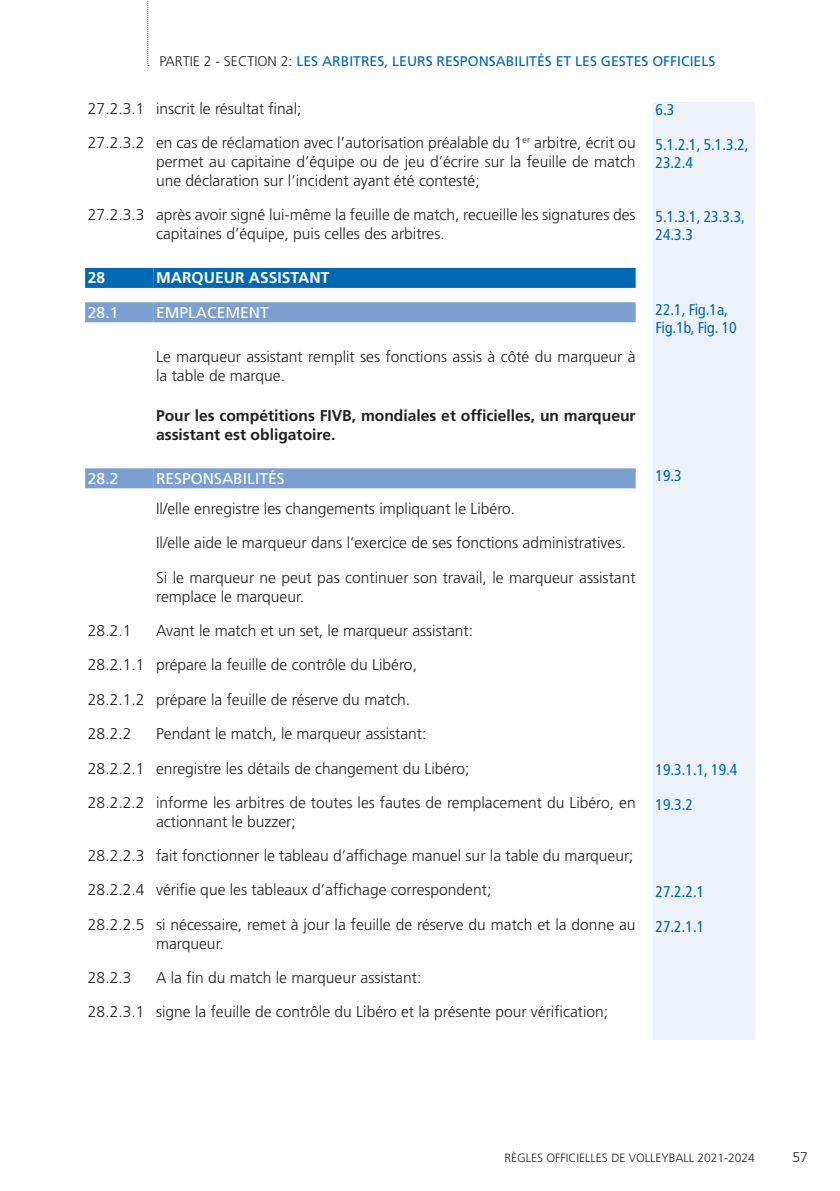
<style>
.page{position:relative;width:840px;height:1191px;background:#fff}
.page>*{position:absolute;margin:0;border:0;box-sizing:border-box;transform-origin:0 0}
.t1{font:300 15.6px/18.8px "Frutiger LT Std";color:#231f20}
.t2{font:condensed 15.6px/18px "Frutiger";color:#0168b3}
.t3{font:700 15.6px/18.8px "Frutiger LT Std";color:#231f20}
.t4{font:15.6px "Frutiger LT Std";color:#fff}
.t5{font:700 15.6px "Frutiger";color:#fff}
.t6{font:14px "Frutiger LT Std";color:#0168b3}
.t7{font:300 14px "Frutiger LT Std";color:#231f20}
.t8{font:300 12px "Frutiger LT Std";color:#231f20}
.s1{font-weight:300;color:#231f20}
</style>
<div class="page">
<svg style="left:147px;top:0;width:2px;height:66px"></svg>
<div style="left:653px;top:102px;width:101px;height:938px;background:#edf1f8"></div>
<div style="left:85px;top:268px;width:68px;height:20px;background:#0168b3"></div>
<div style="left:153px;top:268px;width:482px;height:20px;background:#0168b3"></div>
<div style="left:85px;top:302px;width:68px;height:20px;background:#7c9fd2"></div>
<div style="left:153px;top:302px;width:482px;height:20px;background:#7c9fd2"></div>
<div style="left:85px;top:468px;width:68px;height:20px;background:#7c9fd2"></div>
<div style="left:153px;top:468px;width:482px;height:20px;background:#7c9fd2"></div>
<p class="t6" style="left:159px;top:53px;width:557px"><span class="s1">PARTIE 2 - SECTION 2:</span> LES ARBITRES, LEURS RESPONSABILITÉS ET LES GESTES OFFICIELS</p>
<p class="t1" style="left:88px;top:99px;width:215px">27.2.3.1 inscrit le résultat final;</p>
<p class="t2" style="left:655px;top:101px;width:20px">6.3</p>
<p class="t1" style="left:156px;top:134px;width:481px;text-align:justify;text-indent:-68px">27.2.3.2 en cas de réclamation avec l’autorisation préalable du 1<sup>er</sup> arbitre, écrit ou permet au capitaine d’équipe ou de jeu d’écrire sur la feuille de match une déclaration sur l’incident ayant été contesté;</p>
<p class="t2" style="left:655px;top:136px;width:95px">5.1.2.1, 5.1.3.2,<br>23.2.4</p>
<p class="t1" style="left:156px;top:205px;width:481px;text-indent:-68px">27.2.3.3 après avoir signé lui-même la feuille de match, recueille les signatures des capitaines d’équipe, puis celles des arbitres.</p>
<p class="t2" style="left:655px;top:207px;width:91px">5.1.3.1, 23.3.3,<br>24.3.3</p>
<p class="t5" style="left:88px;top:269px;width:19px">28</p>
<p class="t5" style="left:156px;top:269px;width:175px">MARQUEUR ASSISTANT</p>
<p class="t4" style="left:88px;top:303px;width:32px">28.1</p>
<p class="t4" style="left:156px;top:303px;width:114px">EMPLACEMENT</p>
<p class="t2" style="left:655px;top:301px;width:83px">22.1, Fig.1a,<br>Fig.1b, Fig. 10</p>
<p class="t1" style="left:156px;top:347px;width:481px">Le marqueur assistant remplit ses fonctions assis à côté du marqueur à la table de marque.</p>
<p class="t3" style="left:156px;top:406px;width:481px">Pour les compétitions FIVB, mondiales et officielles, un marqueur assistant est obligatoire.</p>
<p class="t4" style="left:88px;top:469px;width:32px">28.2</p>
<p class="t4" style="left:156px;top:469px;width:130px">RESPONSABILITÉS</p>
<p class="t2" style="left:655px;top:467px;width:28px">19.3</p>
<p class="t1" style="left:156px;top:499px;width:360px">Il/elle enregistre les changements impliquant le Libéro.</p>
<p class="t1" style="left:156px;top:534px;width:471px">Il/elle aide le marqueur dans l’exercice de ses fonctions administratives.</p>
<p class="t1" style="left:156px;top:568px;width:480px">Si le marqueur ne peut pas continuer son travail, le marqueur assistant remplace le marqueur.</p>
<p class="t1" style="left:88px;top:621px;width:45px">28.2.1</p>
<p class="t1" style="left:156px;top:621px;width:318px">Avant le match et un set, le marqueur assistant:</p>
<p class="t1" style="left:88px;top:656px;width:330px">28.2.1.1 prépare la feuille de contrôle du Libéro,</p>
<p class="t1" style="left:88px;top:690px;width:323px">28.2.1.2 prépare la feuille de réserve du match.</p>
<p class="t1" style="left:88px;top:724px;width:45px">28.2.2</p>
<p class="t1" style="left:156px;top:724px;width:272px">Pendant le match, le marqueur assistant:</p>
<p class="t1" style="left:88px;top:759px;width:382px">28.2.2.1 enregistre les détails de changement du Libéro;</p>
<p class="t2" style="left:655px;top:761px;width:83px">19.3.1.1, 19.4</p>
<p class="t1" style="left:156px;top:793px;width:481px;text-indent:-68px">28.2.2.2 informe les arbitres de toutes les fautes de remplacement du Libéro, en actionnant le buzzer;</p>
<p class="t2" style="left:655px;top:795px;width:39px">19.3.2</p>
<p class="t1" style="left:88px;top:846px;width:547px">28.2.2.3 fait fonctionner le tableau d’affichage manuel sur la table du marqueur;</p>
<p class="t1" style="left:88px;top:881px;width:404px">28.2.2.4 vérifie que les tableaux d’affichage correspondent;</p>
<p class="t2" style="left:655px;top:883px;width:50px">27.2.2.1</p>
<p class="t1" style="left:156px;top:915px;width:480px;text-indent:-68px">28.2.2.5 si nécessaire, remet à jour la feuille de réserve du match et la donne au marqueur.</p>
<p class="t2" style="left:655px;top:917px;width:50px">27.2.1.1</p>
<p class="t1" style="left:88px;top:968px;width:45px">28.2.3</p>
<p class="t1" style="left:156px;top:968px;width:266px">A la fin du match le marqueur assistant:</p>
<p class="t1" style="left:88px;top:1002px;width:521px">28.2.3.1 signe la feuille de contrôle du Libéro et la présente pour vérification;</p>
<p class="t8" style="left:504px;top:1151px;width:252px">RÈGLES OFFICIELLES DE VOLLEYBALL 2021-2024</p>
<p class="t7" style="left:792px;top:1149px;width:17px">57</p>
</div>
